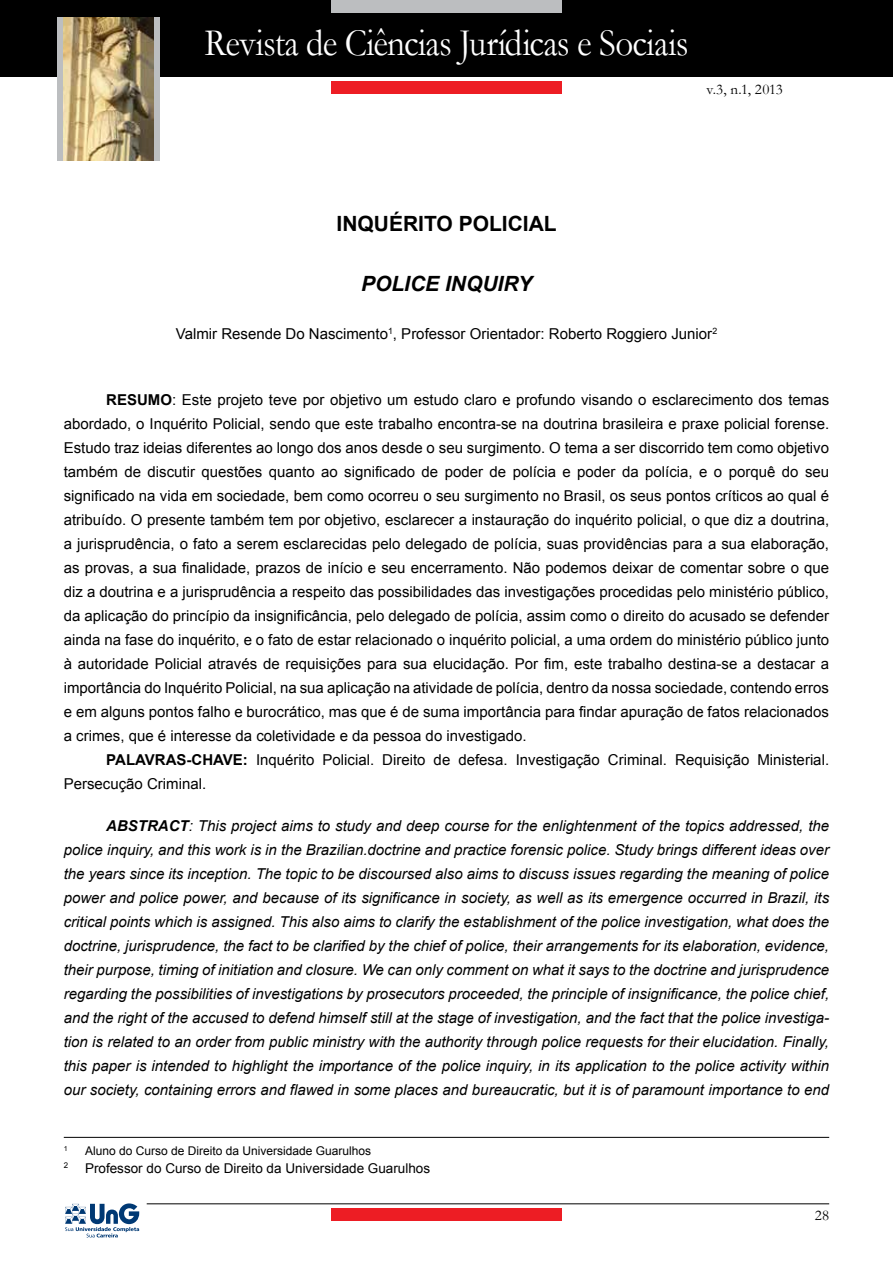
<style>
.page{position:relative;width:893px;height:1263px;background:#fff}
.page>*{position:absolute;margin:0;border:0;box-sizing:border-box;transform-origin:0 0}
.t1{font:39px "Garamond";letter-spacing:-.02em;color:#fff;scale:.9 1}
.t2{font:700 21px "Arial";color:#000}
.t3{font:italic 700 21px "Arial";color:#000}
.t4{font:15px/24px "Arial";color:#000;text-align:justify}
.t5{font:italic 15px/24px "Arial";color:#000;text-align:justify}
.t6{font:15px "Garamond";letter-spacing:.005em;color:#000}
.t7{font:13.5px "Arial";color:#000}
.t8{font:12px "Arial";color:#000}
.t9{font:7.8px "Arial";color:#000}
.t10{font:7.05px "Arial";color:#000}
.s1{font-weight:700}
</style>
<div class="page">
<div style="left:0;top:0;width:893px;height:77px;background:#000"></div>
<div style="left:331px;top:0;width:231px;height:13px;background:#bcbec0"></div>
<div style="left:57px;top:17px;width:7px;height:144px;background:#bcbec0"></div>
<div style="left:154px;top:17px;width:6px;height:144px;background:#bcbec0"></div>
<div style="left:331px;top:81px;width:231px;height:13px;background:#ed1d24"></div>
<div style="left:331px;top:1208px;width:231px;height:12px;background:#ed1d24"></div>
<hr style="left:147px;top:1203px;width:682px;height:1px;background:#000">
<img style="left:64px;top:18px;width:90px;height:143px">
<svg style="left:65px;top:1203px;width:74px;height:34px"></svg>
<hr style="left:64px;top:1137px;width:765px;height:1px;background:#000">
<h1 class="t1" style="left:204px;top:17px;width:539px">Revista de Ciências Jurídicas e Sociais</h1>
<p class="t6" style="left:707px;top:79px;width:78px">v.3, n.1, 2013</p>
<h2 class="t2" style="left:337px;top:209px;width:222px">INQUÉRITO POLICIAL</h2>
<h2 class="t3" style="left:361px;top:269px;width:173px">POLICE INQUIRY</h2>
<p class="t4" style="left:176px;top:321px;width:543px">Valmir Resende Do Nascimento<sup>1</sup>, Professor Orientador: Roberto Roggiero Junior<sup>2</sup></p>
<p class="t4" style="left:64px;top:387px;width:767px;text-indent:43px"><span class="s1">RESUMO</span>: Este projeto teve por objetivo um estudo claro e profundo visando o esclarecimento dos temas abordado, o Inquérito Policial, sendo que este trabalho encontra-se na doutrina brasileira e praxe policial forense.<br>Estudo traz ideias diferentes ao longo dos anos desde o seu surgimento. O tema a ser discorrido tem como objetivo também de discutir questões quanto ao significado de poder de polícia e poder da polícia, e o porquê do seu significado na vida em sociedade, bem como ocorreu o seu surgimento no Brasil, os seus pontos críticos ao qual é atribuído. O presente também tem por objetivo, esclarecer a instauração do inquérito policial, o que diz a doutrina, a jurisprudência, o fato a serem esclarecidas pelo delegado de polícia, suas providências para a sua elaboração, as provas, a sua finalidade, prazos de início e seu encerramento. Não podemos deixar de comentar sobre o que diz a doutrina e a jurisprudência a respeito das possibilidades das investigações procedidas pelo ministério público, da aplicação do princípio da insignificância, pelo delegado de polícia, assim como o direito do acusado se defender ainda na fase do inquérito, e o fato de estar relacionado o inquérito policial, a uma ordem do ministério público junto à autoridade Policial através de requisições para sua elucidação. Por fim, este trabalho destina-se a destacar a importância do Inquérito Policial, na sua aplicação na atividade de polícia, dentro da nossa sociedade, contendo erros e em alguns pontos falho e burocrático, mas que é de suma importância para findar apuração de fatos relacionados a crimes, que é interesse da coletividade e da pessoa do investigado.</p>
<p class="t4" style="left:64px;top:747px;width:767px;text-indent:43px"><span class="s1">PALAVRAS-CHAVE:</span> Inquérito Policial. Direito de defesa. Investigação Criminal. Requisição Ministerial.<br>Persecução Criminal.</p>
<p class="t5" style="left:64px;top:814px;width:767px;text-indent:43px"><span class="s1">ABSTRACT</span>: This project aims to study and deep course for the enlightenment of the topics addressed, the police inquiry, and this work is in the Brazilian.doctrine and practice forensic police. Study brings different ideas over the years since its inception. The topic to be discoursed also aims to discuss issues regarding the meaning of police power and police power, and because of its significance in society, as well as its emergence occurred in Brazil, its critical points which is assigned. This also aims to clarify the establishment of the police investigation, what does the doctrine, jurisprudence, the fact to be clarified by the chief of police, their arrangements for its elaboration, evidence, their purpose, timing of initiation and closure. We can only comment on what it says to the doctrine and jurisprudence regarding the possibilities of investigations by prosecutors proceeded, the principle of insignificance, the police chief, and the right of the accused to defend himself still at the stage of investigation, and the fact that the police investiga&shy;tion is related to an order from public ministry with the authority through police requests for their elucidation. Finally, this paper is intended to highlight the importance of the police inquiry, in its application to the police activity within our society, containing errors and flawed in some places and bureaucratic, but it is of paramount importance to end</p>
<p class="t10" style="left:64px;top:1144px;width:5px">1</p>
<p class="t8" style="left:85px;top:1143px;width:288px">Aluno do Curso de Direito da Universidade Guarulhos</p>
<p class="t9" style="left:64px;top:1160px;width:6px">2</p>
<p class="t7" style="left:85px;top:1159px;width:347px">Professor do Curso de Direito da Universidade Guarulhos</p>
<p class="t6" style="left:815px;top:1206px;width:16px">28</p>
</div>
